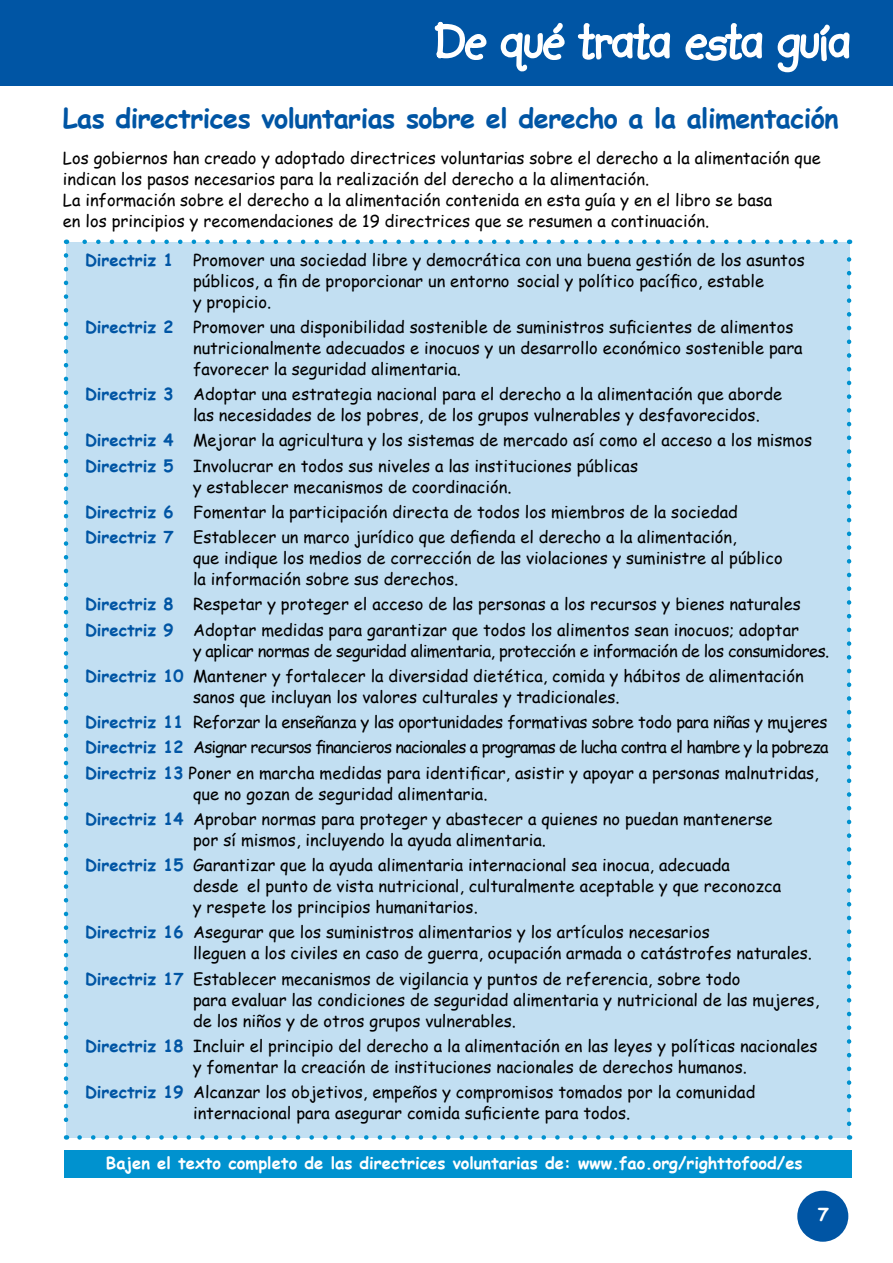
<style>
.page{position:relative;width:893px;height:1263px;background:#fff}
.page>*{position:absolute;margin:0;border:0;box-sizing:border-box;transform-origin:0 0}
.t1{font:700 27px "Comic Sans MS";letter-spacing:-.02em;color:#0055a4}
.t2{font:700 18px "Comic Sans MS";color:#fff}
.t3{font:16.5px/21px "Comic Sans MS";color:#000}
.t4{font:16.5px/25.2px "Comic Sans MS";letter-spacing:-.02em;color:#000}
.t5{font:16.5px/25.2px "Comic Sans MS";letter-spacing:-.03em;color:#000}
.t6{font:700 16.5px "Comic Sans MS";color:#fff}
.s1{font-weight:700;color:#0055a4}
</style>
<div class="page">
<div style="left:64px;top:1150px;width:787px;height:28px;background:#0092cf"></div>
<div style="left:66px;top:242px;width:783px;height:895px;background:#c2dff2"></div>
<svg style="left:80px;top:1135px;width:762px;height:5px"></svg>
<svg style="left:82px;top:240px;width:754px;height:4px"></svg>
<svg style="left:64px;top:255px;width:4px;height:885px"></svg>
<svg style="left:847px;top:240px;width:4px;height:884px"></svg>
<div style="left:0;top:0;width:893px;height:85px;background:#0055a4"></div>
<svg style="left:434px;top:21px;width:53px;height:39px"></svg>
<svg style="left:500px;top:22px;width:65px;height:50px"></svg>
<svg style="left:577px;top:23px;width:94px;height:37px"></svg>
<svg style="left:685px;top:23px;width:78px;height:38px"></svg>
<svg style="left:777px;top:24px;width:73px;height:49px"></svg>
<div style="left:797px;top:1191px;width:51px;height:51px;background:#0055a4;border-radius:50%"></div>
<p class="t1" style="left:63px;top:98px;width:777px">Las directrices voluntarias sobre el derecho a la alimentación</p>
<p class="t3" style="left:63px;top:147px;width:759px">Los gobiernos han creado y adoptado directrices voluntarias sobre el derecho a la alimentación que indican los pasos necesarios para la realización del derecho a la alimentación.<br>La información sobre el derecho a la alimentación contenida en esta guía y en el libro se basa<br>en los principios y recomendaciones de 19 directrices que se resumen a continuación.</p>
<p class="t3" style="left:193px;top:248px;width:613px;text-indent:-108px"><span class="s1">Directriz 1</span> Promover una sociedad libre y democrática con una buena gestión de los asuntos públicos, a fin de proporcionar un entorno social y político pacífico, estable<br>y propicio.</p>
<p class="t3" style="left:193px;top:316px;width:611px;text-indent:-108px"><span class="s1">Directriz 2</span> Promover una disponibilidad sostenible de suministros suficientes de alimentos nutricionalmente adecuados e inocuos y un desarrollo económico sostenible para favorecer la seguridad alimentaria.</p>
<p class="t3" style="left:193px;top:383px;width:591px;text-indent:-108px"><span class="s1">Directriz 3</span> Adoptar una estrategia nacional para el derecho a la alimentación que aborde las necesidades de los pobres, de los grupos vulnerables y desfavorecidos.</p>
<p class="t3" style="left:85px;top:427px;width:728px;line-height:25.2px"><span class="s1">Directriz 4</span> Mejorar la agricultura y los sistemas de mercado así como el acceso a los mismos<br><span class="s1">Directriz 5</span> Involucrar en todos sus niveles a las instituciones públicas</p>
<p class="t3" style="left:85px;top:473px;width:654px;line-height:25.2px;text-indent:108px">y establecer mecanismos de coordinación.<br><span class="s1">Directriz 6</span> Fomentar la participación directa de todos los miembros de la sociedad<br><span class="s1">Directriz 7</span> Establecer un marco jurídico que defienda el derecho a la alimentación,</p>
<p class="t3" style="left:193px;top:547px;width:591px">que indique los medios de corrección de las violaciones y suministre al público la información sobre sus derechos.</p>
<p class="t3" style="left:85px;top:591px;width:717px;line-height:25.2px"><span class="s1">Directriz 8</span> Respetar y proteger el acceso de las personas a los recursos y bienes naturales<br><span class="s1">Directriz 9</span> Adoptar medidas para garantizar que todos los alimentos sean inocuos; adoptar</p>
<p class="t5" style="left:85px;top:637px;width:746px;text-indent:108px">y aplicar normas de seguridad alimentaria, protección e información de los consumidores.<br><span class="s1">Directriz 10</span> Mantener y fortalecer la diversidad dietética, comida y hábitos de alimentación</p>
<p class="t4" style="left:85px;top:683px;width:745px;text-indent:108px">sanos que incluyan los valores culturales y tradicionales.<br><span class="s1">Directriz 11</span> Reforzar la enseñanza y las oportunidades formativas sobre todo para niñas y mujeres <span class="s1">Directriz 12</span> Asignar recursos financieros nacionales a programas de lucha contra el hambre y la pobreza <span class="s1">Directriz 13</span> Poner en marcha medidas para identificar, asistir y apoyar a personas malnutridas,</p>
<p class="t3" style="left:85px;top:780px;width:689px;line-height:25.2px;text-indent:108px">que no gozan de seguridad alimentaria.<br><span class="s1">Directriz 14</span> Aprobar normas para proteger y abastecer a quienes no puedan mantenerse</p>
<p class="t3" style="left:85px;top:826px;width:646px;line-height:25.2px;text-indent:108px">por sí mismos, incluyendo la ayuda alimentaria.<br><span class="s1">Directriz 15</span> Garantizar que la ayuda alimentaria internacional sea inocua, adecuada</p>
<p class="t3" style="left:193px;top:875px;width:590px">desde el punto de vista nutricional, culturalmente aceptable y que reconozca y respete los principios humanitarios.</p>
<p class="t3" style="left:193px;top:921px;width:620px;text-indent:-108px"><span class="s1">Directriz 16</span> Asegurar que los suministros alimentarios y los artículos necesarios<br>lleguen a los civiles en caso de guerra, ocupación armada o catástrofes naturales.</p>
<p class="t3" style="left:193px;top:967px;width:628px;text-indent:-108px"><span class="s1">Directriz 17</span> Establecer mecanismos de vigilancia y puntos de referencia, sobre todo<br>para evaluar las condiciones de seguridad alimentaria y nutricional de las mujeres, de los niños y de otros grupos vulnerables.</p>
<p class="t3" style="left:193px;top:1035px;width:626px;text-indent:-108px"><span class="s1">Directriz 18</span> Incluir el principio del derecho a la alimentación en las leyes y políticas nacionales y fomentar la creación de instituciones nacionales de derechos humanos.</p>
<p class="t3" style="left:193px;top:1081px;width:564px;text-indent:-108px"><span class="s1">Directriz 19</span> Alcanzar los objetivos, empeños y compromisos tomados por la comunidad internacional para asegurar comida suficiente para todos.</p>
<p class="t6" style="left:106px;top:1151px;width:698px">Bajen el texto completo de las directrices voluntarias de: www.fao.org/righttofood/es</p>
<p class="t2" style="left:818px;top:1201px;width:12px">7</p>
</div>
